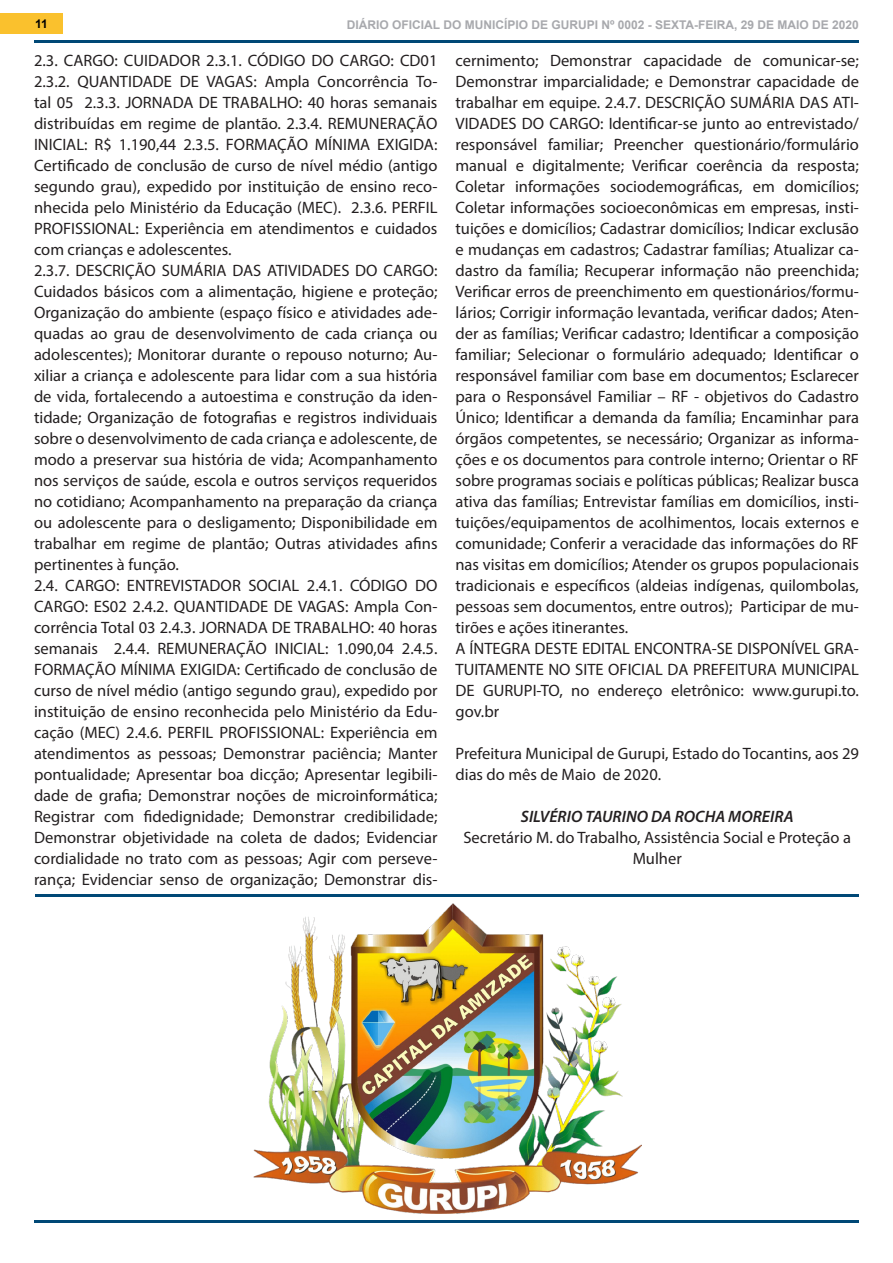
<style>
.page{position:relative;width:893px;height:1263px;background:#fff}
.page>*{position:absolute;margin:0;border:0;box-sizing:border-box;transform-origin:0 0}
.texto{font:16.5px/21px "Myriad Pro";color:#231f20;text-align:justify}
.texto_centr{font:16.5px/21px "Myriad Pro";color:#231f20;text-align:center}
.texto_centr-2{font:italic 600 16.5px "Myriad Pro";color:#231f20}
.t1{font:700 12px "Arial";color:#a8a9ad}
.t2{font:700 12px "Arial";color:#000001}
</style>
<div class="page">
<div style="left:0;top:13px;width:62px;height:21px;background:#fac12d"></div>
<hr style="left:34px;top:1220px;width:825px;height:3px;background:#004876">
<hr style="left:34px;top:40px;width:825px;height:3px;background:#004876">
<img style="left:254px;top:904px;width:387px;height:309px">
<hr style="left:36px;top:894px;width:823px;height:2px;background:#004876">
<p class="t2" style="left:35px;top:15px;width:14px">11</p>
<p class="t1" style="left:347px;top:16px;width:514px">DIÁRIO OFICIAL DO MUNICÍPIO DE GURUPI Nº 0002 - SEXTA-FEIRA, 29 DE MAIO DE 2020</p>
<p class="texto" style="left:34px;top:50px;width:405px">2.3. CARGO: CUIDADOR 2.3.1. CÓDIGO DO CARGO: CD01<br>2.3.2. QUANTIDADE DE VAGAS: Ampla Concorrência To&shy;tal 05 2.3.3. JORNADA DE TRABALHO: 40 horas semanais distribuídas em regime de plantão. 2.3.4. REMUNERAÇÃO INICIAL: R$ 1.190,44 2.3.5. FORMAÇÃO MÍNIMA EXIGIDA:<br>Certificado de conclusão de curso de nível médio (antigo segundo grau), expedido por instituição de ensino reco&shy;nhecida pelo Ministério da Educação (MEC). 2.3.6. PERFIL PROFISSIONAL: Experiência em atendimentos e cuidados com crianças e adolescentes.</p>
<p class="texto" style="left:34px;top:260px;width:405px">2.3.7. DESCRIÇÃO SUMÁRIA DAS ATIVIDADES DO CARGO:<br>Cuidados básicos com a alimentação, higiene e proteção; Organização do ambiente (espaço físico e atividades ade&shy;quadas ao grau de desenvolvimento de cada criança ou adolescentes); Monitorar durante o repouso noturno; Au&shy;xiliar a criança e adolescente para lidar com a sua história de vida, fortalecendo a autoestima e construção da iden&shy;tidade; Organização de fotografias e registros individuais sobre o desenvolvimento de cada criança e adolescente, de modo a preservar sua história de vida; Acompanhamento nos serviços de saúde, escola e outros serviços requeridos no cotidiano; Acompanhamento na preparação da criança ou adolescente para o desligamento; Disponibilidade em trabalhar em regime de plantão; Outras atividades afins pertinentes à função.</p>
<p class="texto" style="left:34px;top:575px;width:405px">2.4. CARGO: ENTREVISTADOR SOCIAL 2.4.1. CÓDIGO DO CARGO: ES02 2.4.2. QUANTIDADE DE VAGAS: Ampla Con&shy;corrência Total 03 2.4.3. JORNADA DE TRABALHO: 40 horas semanais 2.4.4. REMUNERAÇÃO INICIAL: 1.090,04 2.4.5.<br>FORMAÇÃO MÍNIMA EXIGIDA: Certificado de conclusão de curso de nível médio (antigo segundo grau), expedido por instituição de ensino reconhecida pelo Ministério da Edu&shy;cação (MEC) 2.4.6. PERFIL PROFISSIONAL: Experiência em atendimentos as pessoas; Demonstrar paciência; Manter pontualidade; Apresentar boa dicção; Apresentar legibili&shy;dade de grafia; Demonstrar noções de microinformática; Registrar com fidedignidade; Demonstrar credibilidade; Demonstrar objetividade na coleta de dados; Evidenciar cordialidade no trato com as pessoas; Agir com perseve&shy;rança; Evidenciar senso de organização; Demonstrar dis-</p>
<p class="texto" style="left:455px;top:50px;width:405px">cernimento; Demonstrar capacidade de comunicar-se; Demonstrar imparcialidade; e Demonstrar capacidade de trabalhar em equipe. 2.4.7. DESCRIÇÃO SUMÁRIA DAS ATI-VIDADES DO CARGO: Identificar-se junto ao entrevistado/ responsável familiar; Preencher questionário/formulário manual e digitalmente; Verificar coerência da resposta; Coletar informações sociodemográficas, em domicílios; Coletar informações socioeconômicas em empresas, insti&shy;tuições e domicílios; Cadastrar domicílios; Indicar exclusão e mudanças em cadastros; Cadastrar famílias; Atualizar ca&shy;dastro da família; Recuperar informação não preenchida; Verificar erros de preenchimento em questionários/formu&shy;lários; Corrigir informação levantada, verificar dados; Aten&shy;der as famílias; Verificar cadastro; Identificar a composição familiar; Selecionar o formulário adequado; Identificar o responsável familiar com base em documentos; Esclarecer para o Responsável Familiar – RF - objetivos do Cadastro Único; Identificar a demanda da família; Encaminhar para órgãos competentes, se necessário; Organizar as informa&shy;ções e os documentos para controle interno; Orientar o RF sobre programas sociais e políticas públicas; Realizar busca ativa das famílias; Entrevistar famílias em domicílios, insti&shy;tuições/equipamentos de acolhimentos, locais externos e comunidade; Conferir a veracidade das informações do RF nas visitas em domicílios; Atender os grupos populacionais tradicionais e específicos (aldeias indígenas, quilombolas, pessoas sem documentos, entre outros); Participar de mu&shy;tirões e ações itinerantes.</p>
<p class="texto" style="left:455px;top:638px;width:405px">A ÍNTEGRA DESTE EDITAL ENCONTRA-SE DISPONÍVEL GRA-TUITAMENTE NO SITE OFICIAL DA PREFEITURA MUNICIPAL DE GURUPI-TO, no endereço eletrônico: www.gurupi.to. gov.br</p>
<p class="texto" style="left:455px;top:743px;width:405px">Prefeitura Municipal de Gurupi, Estado do Tocantins, aos 29 dias do mês de Maio de 2020.</p>
<p class="texto_centr-2" style="left:521px;top:806px;width:274px">SILVÉRIO TAURINO DA ROCHA MOREIRA</p>
<p class="texto_centr" style="left:463px;top:827px;width:389px">Secretário M. do Trabalho, Assistência Social e Proteção a<br>Mulher</p>
</div>
